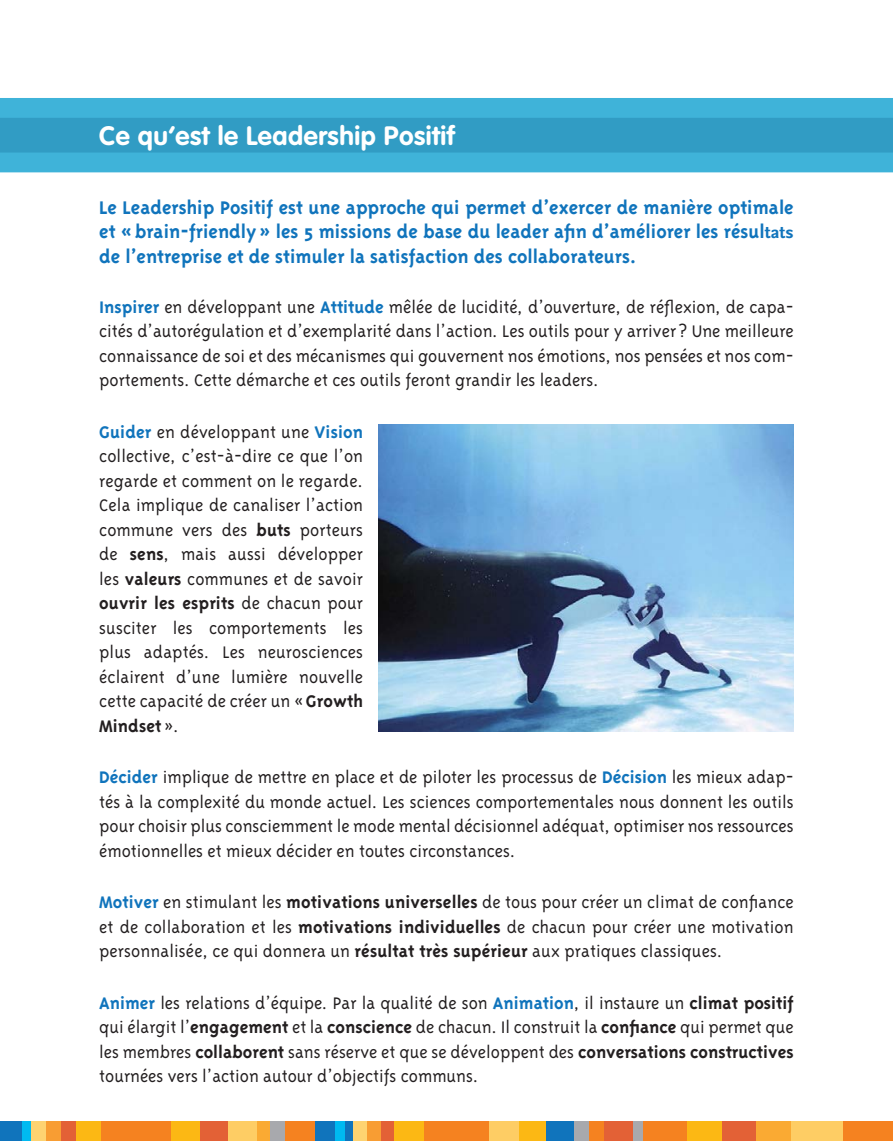
<style>
.page{position:relative;width:893px;height:1141px;background:#fff}
.page>*{position:absolute;margin:0;border:0;box-sizing:border-box;transform-origin:0 0}
.titre_2{font:700 26.25px "VAG Rounded";letter-spacing:.02em;color:#fff}
.t1{font:700 21px/24.5px "Triplex";color:#1074bc;text-align:justify}
.t2{font:300 19.25px/24.5px "Triplex";color:#231f20;text-align:justify}
.s1{font-family:"Seria Sans";font-size:22.75px}
.s2{font-weight:700;color:#1074bc}
.s3{font-weight:700}
</style>
<div class="page">
<div style="left:0;top:1121px;width:176px;height:20px;background:#f58220"></div>
<div style="left:0;top:1121px;width:26px;height:20px;background:#1074bc"></div>
<div style="left:22px;top:1121px;width:10px;height:20px;background:#00baf1"></div>
<div style="left:31px;top:1121px;width:30px;height:20px;background:#fed371"></div>
<div style="left:46px;top:1121px;width:30px;height:20px;background:#f89d33"></div>
<div style="left:61px;top:1121px;width:30px;height:20px;background:#e36136"></div>
<div style="left:76px;top:1121px;width:24px;height:20px;background:#fcb814"></div>
<div style="left:112px;top:1121px;width:781px;height:20px;background:#f58220"></div>
<div style="left:171px;top:1121px;width:30px;height:20px;background:#fcb814"></div>
<div style="left:517px;top:1121px;width:30px;height:20px;background:#fcb814"></div>
<div style="left:200px;top:1121px;width:29px;height:20px;background:#e36136"></div>
<div style="left:228px;top:1121px;width:30px;height:20px;background:#fecd64"></div>
<div style="left:489px;top:1121px;width:29px;height:20px;background:#fecd64"></div>
<div style="left:257px;top:1121px;width:15px;height:20px;background:#faaa33"></div>
<div style="left:546px;top:1121px;width:29px;height:20px;background:#1074bc"></div>
<div style="left:270px;top:1121px;width:15px;height:20px;background:#a8a9ad"></div>
<div style="left:315px;top:1121px;width:40px;height:20px;background:#1074bc"></div>
<div style="left:353px;top:1121px;width:15px;height:20px;background:#fed371"></div>
<div style="left:335px;top:1121px;width:10px;height:20px;background:#00baf1"></div>
<div style="left:367px;top:1121px;width:15px;height:20px;background:#f89d33"></div>
<div style="left:381px;top:1121px;width:15px;height:20px;background:#e36136"></div>
<div style="left:394px;top:1121px;width:30px;height:20px;background:#fcb814"></div>
<div style="left:574px;top:1121px;width:15px;height:20px;background:#a8a9ad"></div>
<div style="left:604px;top:1121px;width:30px;height:20px;background:#e36136"></div>
<div style="left:632px;top:1121px;width:10px;height:20px;background:#a8a9ad"></div>
<div style="left:687px;top:1121px;width:40px;height:20px;background:#fcb814"></div>
<div style="left:722px;top:1121px;width:49px;height:20px;background:#e36136"></div>
<div style="left:756px;top:1121px;width:40px;height:20px;background:#faaa33"></div>
<div style="left:791px;top:1121px;width:99px;height:20px;background:#fecd64"></div>
<div style="left:843px;top:1121px;width:50px;height:20px;background:#f58220"></div>
<div style="left:0;top:98px;width:893px;height:74px;background:#3fb3d9"></div>
<div style="left:0;top:118px;width:893px;height:35px;background:#319cc4"></div>
<img style="left:378px;top:424px;width:416px;height:307px">
<p class="titre_2" style="left:99px;top:120px;width:357px">Ce qu’est le Leadership Positif</p>
<p class="t1" style="left:99px;top:195px;width:696px">Le Leadership Positif est une approche qui permet d’exercer de manière optimale et «brain-friendly» les 5 missions de base du leader afin d’améliorer les résul<span class="s1">tats </span>de l’entreprise et de stimuler la satisfaction des collaborateurs.</p>
<p class="t2" style="left:99px;top:294px;width:696px"><span class="s2">Inspirer</span> en développant une <span class="s2">Attitude</span> mêlée de lucidité, d’ouverture, de réflexion, de capa&shy;cités d’autorégulation et d’exemplarité dans l’action. Les outils pour y arriver ? Une meilleure connaissance de soi et des mécanismes qui gouvernent nos émotions, nos pensées et nos com&shy;portements. Cette démarche et ces outils feront grandir les leaders.</p>
<p class="t2" style="left:99px;top:419px;width:265px"><span class="s2">Guider</span> en développant une <span class="s2">Vision </span>collective, c’est-à-dire ce que l’on regarde et comment on le regarde.<br>Cela implique de canaliser l’action commune vers des <span class="s3">buts</span> porteurs de <span class="s3">sens</span>, mais aussi développer les <span class="s3">valeurs</span> communes et de savoir <span class="s3">ouvrir les esprits</span> de chacun pour susciter les comportements les plus adaptés. Les neurosciences éclairent d’une lumière nouvelle cette capacité de créer un «<span class="s3">Growth Mindset</span> ».</p>
<p class="t2" style="left:99px;top:765px;width:696px"><span class="s2">Décider</span> implique de mettre en place et de piloter les processus de <span class="s2">Décision</span> les mieux adap&shy;tés à la complexité du monde actuel. Les sciences comportementales nous donnent les outils pour choisir plus consciemment le mode mental décisionnel adéquat, optimiser nos ressources émotionnelles et mieux décider en toutes circonstances.</p>
<p class="t2" style="left:99px;top:890px;width:696px"><span class="s2">Motiver</span> en stimulant les <span class="s3">motivations universelles</span> de tous pour créer un climat de confiance et de collaboration et les <span class="s3">motivations individuelles</span> de chacun pour créer une motivation personnalisée, ce qui donnera un <span class="s3">résultat très supérieur</span> aux pratiques classiques.</p>
<p class="t2" style="left:99px;top:990px;width:696px"><span class="s2">Animer</span> les relations d’équipe. Par la qualité de son <span class="s2">Animation</span>, il instaure un <span class="s3">climat positif </span>qui élargit l’<span class="s3">engagement</span> et la <span class="s3">conscience</span> de chacun. Il construit la <span class="s3">confiance</span> qui permet que les membres <span class="s3">collaborent</span> sans réserve et que se développent des <span class="s3">conversations constructives </span>tournées vers l’action autour d’objectifs communs.</p>
</div>
